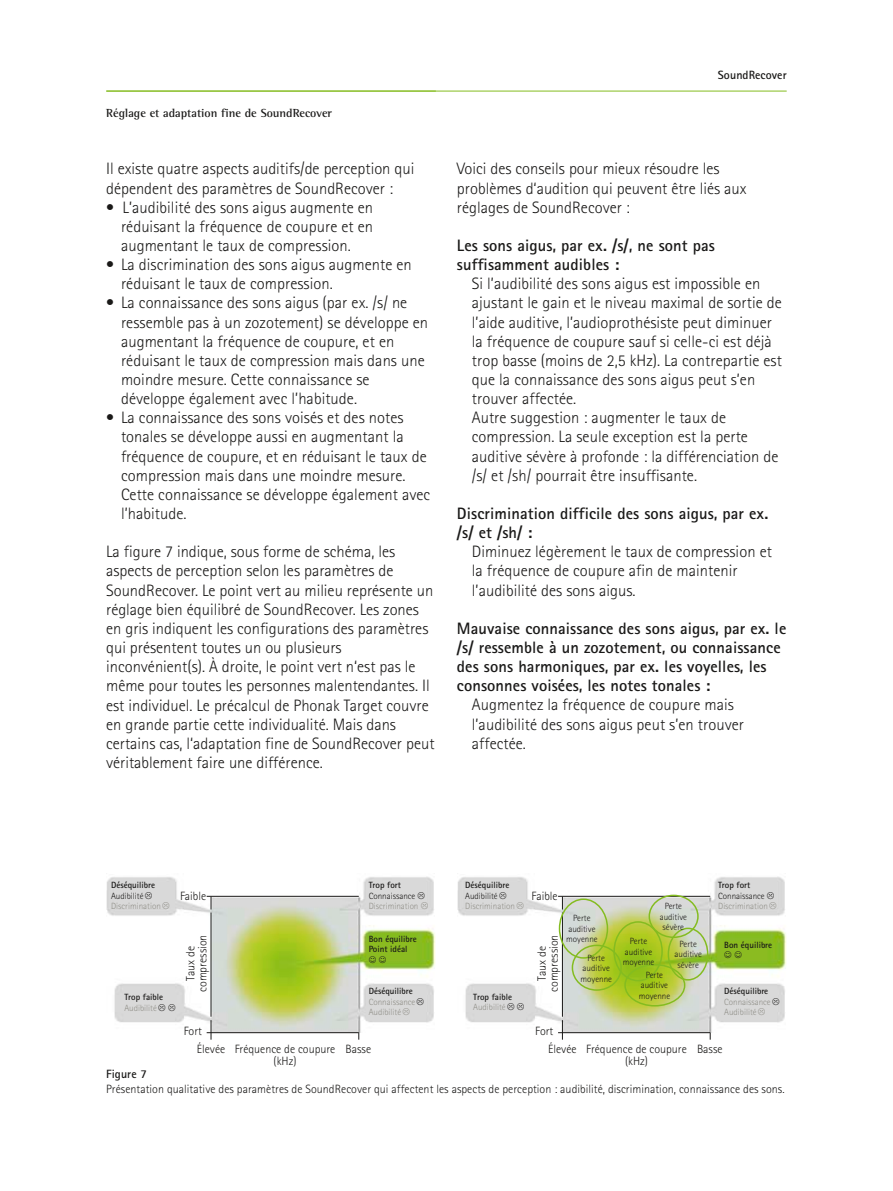
<style>
.page{position:relative;width:893px;height:1191px;background:#fff}
.page>*{position:absolute;margin:0;border:0;box-sizing:border-box;transform-origin:0 0}
.t1{font:300 16.5px/19.2px "Rotis Sans Serif Pro";letter-spacing:.005em;color:#1a1918}
.t2{font:700 16.5px/19.2px "Rotis Sans Serif Pro";letter-spacing:.005em;color:#1a1918}
.t3{font:300 12px/12px "Rotis Sans Serif Pro";letter-spacing:.005em;color:#1a1918;text-align:center}
.t4{font:700 12px "Rotis Semi Serif Pro";color:#1a1918}
.t5{font:700 12px "Rotis Sans Serif Pro";letter-spacing:.005em;color:#1a1918}
.t6{font:300 9px/10.5px "Rotis Sans Serif Pro";color:#1a1918;text-align:center}
.t7{font:300 9px/10.5px "Rotis Sans Serif Pro";color:#919089}
.t8{font:700 9px/10.5px "Rotis Sans Serif Pro";color:#1a1918}
</style>
<div class="page">
<hr style="left:106px;top:91px;width:681px;height:1px;background:#84bc20">
<img style="left:106px;top:876px;width:330px;height:156px">
<img style="left:458px;top:876px;width:329px;height:156px">
<hr style="left:207px;top:1032px;width:152px;height:1px;background:#1a1918">
<hr style="left:558px;top:1032px;width:152px;height:1px;background:#1a1918">
<svg style="left:211px;top:1020px;width:1px;height:19px"></svg>
<svg style="left:562px;top:1020px;width:1px;height:19px"></svg>
<hr style="left:211px;top:912px;width:1px;height:104px;background:#1a1918">
<hr style="left:562px;top:912px;width:1px;height:104px;background:#1a1918">
<svg style="left:211px;top:897px;width:1px;height:12px"></svg>
<svg style="left:562px;top:897px;width:1px;height:12px"></svg>
<hr style="left:207px;top:896px;width:152px;height:1px;background:#1a1918">
<hr style="left:558px;top:896px;width:152px;height:1px;background:#1a1918">
<div style="left:559px;top:898px;width:49px;height:60px;border:2px solid #84bc20;border-radius:50%"></div>
<div style="left:613px;top:921px;width:50px;height:60px;border:2px solid #84bc20;border-radius:50%"></div>
<div style="left:668px;top:927px;width:40px;height:53px;border:2px solid #84bc20;border-radius:50%"></div>
<div style="left:572px;top:944px;width:50px;height:46px;border:2px solid #84bc20;border-radius:50%"></div>
<div style="left:648px;top:894px;width:51px;height:44px;border:2px solid #84bc20;border-radius:50%"></div>
<div style="left:624px;top:964px;width:61px;height:42px;border:2px solid #84bc20;border-radius:50%"></div>
<svg style="left:145px;top:892px;width:7px;height:7px"></svg>
<svg style="left:163px;top:902px;width:6px;height:7px"></svg>
<svg style="left:499px;top:892px;width:7px;height:7px"></svg>
<svg style="left:517px;top:902px;width:7px;height:7px"></svg>
<svg style="left:417px;top:998px;width:7px;height:7px"></svg>
<svg style="left:403px;top:1008px;width:7px;height:7px"></svg>
<svg style="left:772px;top:998px;width:7px;height:7px"></svg>
<svg style="left:758px;top:1008px;width:7px;height:7px"></svg>
<svg style="left:418px;top:892px;width:10px;height:17px"></svg>
<svg style="left:369px;top:956px;width:17px;height:7px"></svg>
<svg style="left:724px;top:951px;width:18px;height:7px"></svg>
<svg style="left:767px;top:892px;width:9px;height:17px"></svg>
<svg style="left:159px;top:1003px;width:16px;height:7px"></svg>
<svg style="left:507px;top:1003px;width:17px;height:7px"></svg>
<p class="t4" style="left:106px;top:106px;width:227px">Réglage et adaptation fine de SoundRecover</p>
<p class="t1" style="left:106px;top:159px;width:310px">Il existe quatre aspects auditifs/de perception qui dépendent des paramètres de SoundRecover :</p>
<p class="t1" style="left:121px;top:198px;width:254px;text-align:justify;text-indent:-15px">• L’audibilité des sons aigus augmente en réduisant la fréquence de coupure et en augmentant le taux de compression.</p>
<p class="t1" style="left:121px;top:255px;width:292px;text-indent:-15px">• La discrimination des sons aigus augmente en réduisant le taux de compression.</p>
<p class="t1" style="left:121px;top:293px;width:309px;text-indent:-15px">• La connaissance des sons aigus (par ex. /s/ ne ressemble pas à un zozotement) se développe en augmentant la fréquence de coupure, et en réduisant le taux de compression mais dans une moindre mesure. Cette connaissance se développe également avec l’habitude.</p>
<p class="t1" style="left:121px;top:408px;width:311px;text-indent:-15px">• La connaissance des sons voisés et des notes tonales se développe aussi en augmentant la fréquence de coupure, et en réduisant le taux de compression mais dans une moindre mesure.<br>Cette connaissance se développe également avec l’habitude.</p>
<p class="t1" style="left:106px;top:542px;width:330px">La figure 7 indique, sous forme de schéma, les aspects de perception selon les paramètres de SoundRecover. Le point vert au milieu représente un réglage bien équilibré de SoundRecover. Les zones en gris indiquent les configurations des paramètres qui présentent toutes un ou plusieurs inconvénient(s). À droite, le point vert n‘est pas le même pour toutes les personnes malentendantes. Il est individuel. Le précalcul de Phonak Target couvre en grande partie cette individualité. Mais dans certains cas, l‘adaptation fine de SoundRecover peut véritablement faire une différence.</p>
<p class="t5" style="left:718px;top:67px;width:70px">SoundRecover</p>
<p class="t1" style="left:457px;top:159px;width:291px">Voici des conseils pour mieux résoudre les problèmes d‘audition qui peuvent être liés aux réglages de SoundRecover :</p>
<p class="t2" style="left:457px;top:236px;width:259px">Les sons aigus, par ex. /s/, ne sont pas suffisamment audibles :</p>
<p class="t1" style="left:472px;top:274px;width:312px">Si l’audibilité des sons aigus est impossible en ajustant le gain et le niveau maximal de sortie de l’aide auditive, l’audioprothésiste peut diminuer la fréquence de coupure sauf si celle-ci est déjà trop basse (moins de 2,5 kHz). La contrepartie est que la connaissance des sons aigus peut s’en trouver affectée.<br>Autre suggestion : augmenter le taux de compression. La seule exception est la perte auditive sévère à profonde : la différenciation de /s/ et /sh/ pourrait être insuffisante.</p>
<p class="t2" style="left:457px;top:504px;width:313px">Discrimination difficile des sons aigus, par ex. /s/ et /sh/ :</p>
<p class="t1" style="left:472px;top:542px;width:302px">Diminuez légèrement le taux de compression et la fréquence de coupure afin de maintenir l’audibilité des sons aigus.</p>
<p class="t2" style="left:457px;top:618px;width:331px">Mauvaise connaissance des sons aigus, par ex. le /s/ ressemble à un zozotement, ou connaissance des sons harmoniques, par ex. les voyelles, les consonnes voisées, les notes tonales :</p>
<p class="t1" style="left:472px;top:695px;width:274px">Augmentez la fréquence de coupure mais l’audibilité des sons aigus peut s’en trouver affectée.</p>
<p class="t8" style="left:111px;top:880px;width:46px">Déséquilibre</p>
<p class="t6" style="left:111px;top:890px;width:34px">Audibilité</p>
<p class="t7" style="left:111px;top:901px;width:51px">Discrimination</p>
<p class="t8" style="left:124px;top:991px;width:40px">Trop faible</p>
<p class="t7" style="left:124px;top:1002px;width:34px">Audibilité</p>
<p class="t8" style="left:465px;top:880px;width:46px">Déséquilibre</p>
<p class="t6" style="left:465px;top:890px;width:34px">Audibilité</p>
<p class="t7" style="left:465px;top:901px;width:51px">Discrimination</p>
<p class="t8" style="left:369px;top:880px;width:34px">Trop fort</p>
<p class="t6" style="left:369px;top:890px;width:48px">Connaissance</p>
<p class="t7" style="left:369px;top:901px;width:51px">Discrimination</p>
<p class="t8" style="left:369px;top:933px;width:50px">Bon équilibre<br>Point idéal</p>
<p class="t3" style="left:180px;top:889px;width:28px">Faible</p>
<p class="t3" style="left:531px;top:889px;width:28px">Faible</p>
<p class="t6" style="left:566px;top:913px;width:33px">Perte auditive moyenne</p>
<p class="t6" style="left:580px;top:952px;width:33px">Perte auditive moyenne</p>
<p class="t3" style="left:185px;top:992px;width:59px;rotate:-90deg">Taux de compression</p>
<p class="t3" style="left:536px;top:992px;width:59px;rotate:-90deg">Taux de compression</p>
<p class="t8" style="left:369px;top:986px;width:46px">Déséquilibre</p>
<p class="t7" style="left:369px;top:996px;width:48px">Connaissance<br>Audibilité</p>
<p class="t8" style="left:473px;top:991px;width:40px">Trop faible</p>
<p class="t7" style="left:473px;top:1002px;width:34px">Audibilité</p>
<p class="t6" style="left:660px;top:901px;width:29px">Perte auditive sévère</p>
<p class="t6" style="left:623px;top:936px;width:33px">Perte auditive moyenne</p>
<p class="t6" style="left:639px;top:969px;width:33px">Perte auditive moyenne</p>
<p class="t6" style="left:675px;top:938px;width:29px">Perte auditive sévère</p>
<p class="t8" style="left:718px;top:880px;width:34px">Trop fort</p>
<p class="t6" style="left:718px;top:890px;width:48px">Connaissance</p>
<p class="t7" style="left:718px;top:901px;width:51px">Discrimination</p>
<p class="t8" style="left:724px;top:939px;width:50px">Bon équilibre</p>
<p class="t8" style="left:724px;top:986px;width:46px">Déséquilibre</p>
<p class="t7" style="left:724px;top:996px;width:48px">Connaissance<br>Audibilité</p>
<p class="t3" style="left:184px;top:1025px;width:20px">Fort</p>
<p class="t3" style="left:535px;top:1025px;width:20px">Fort</p>
<p class="t3" style="left:197px;top:1043px;width:140px">Élevée Fréquence de coupure</p>
<p class="t3" style="left:548px;top:1043px;width:30px">Élevée</p>
<p class="t3" style="left:274px;top:1055px;width:24px">(kHz)</p>
<p class="t3" style="left:586px;top:1043px;width:102px">Fréquence de coupure (kHz)</p>
<p class="t3" style="left:346px;top:1043px;width:27px">Basse</p>
<p class="t3" style="left:697px;top:1043px;width:27px">Basse</p>
<p class="t5" style="left:106px;top:1066px;width:42px">Figure 7</p>
<p class="t3" style="left:106px;top:1083px;width:680px">Présentation qualitative des paramètres de SoundRecover qui affectent les aspects de perception : audibilité, discrimination, connaissance des sons.</p>
</div>
